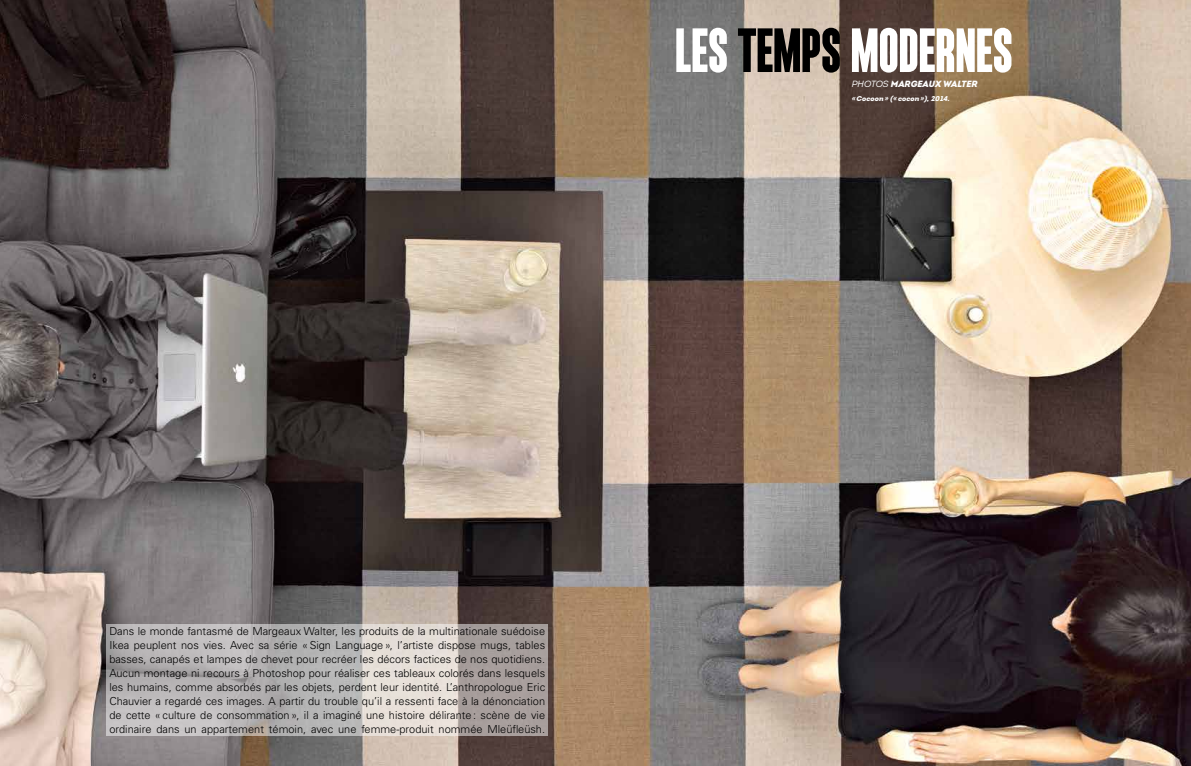
<style>
.page{position:relative;width:1191px;height:766px;background:#fff}
.page>*{position:absolute;margin:0;border:0;box-sizing:border-box;transform-origin:0 0}
.t1{font:300 62.3px "Monopol";color:#fff}
.t2{font:300 11px/14px "Univers LT Std";color:#000;text-align:justify}
.t3{font:italic 900 9px "Intro";letter-spacing:-.005em;color:#fff}
.t4{font:italic 900 7px "Intro";color:#fff;scale:1.05 1}
.s1{color:#000}
.s2{font-weight:400}
</style>
<div class="page">
<img style="left:0;top:0;width:1191px;height:765px">
<svg style="left:106px;top:624px;width:442px;height:112px;background:#beb9b8"></svg>
<h1 class="t1" style="left:675px;top:16px;width:339px">LES <span class="s1">TEMPS</span> MODERNES</h1>
<p class="t3" style="left:851px;top:78px;width:127px"><span class="s2">PHOTOS</span> MARGEAUX WALTER</p>
<p class="t4" style="left:851px;top:94px;width:95px">«Cocoon» («cocon»), 2014.</p>
<p class="t2" style="left:109px;top:624px;width:437px">Dans le monde fantasmé de Margeaux Walter, les produits de la multinationale suédoise Ikea peuplent nos vies. Avec sa série «Sign Language», l’artiste dispose mugs, tables basses, canapés et lampes de chevet pour recréer les décors factices de nos quotidiens.<br>Aucun montage ni recours à Photoshop pour réaliser ces tableaux colorés dans lesquels les humains, comme absorbés par les objets, perdent leur identité. L’anthropologue Eric Chauvier a regardé ces images. A partir du trouble qu’il a ressenti face à la dénonciation de cette «culture de consommation», il a imaginé une histoire délirante: scène de vie ordinaire dans un appartement témoin, avec une femme-produit nommée Mleüfleüsh.</p>
</div>
